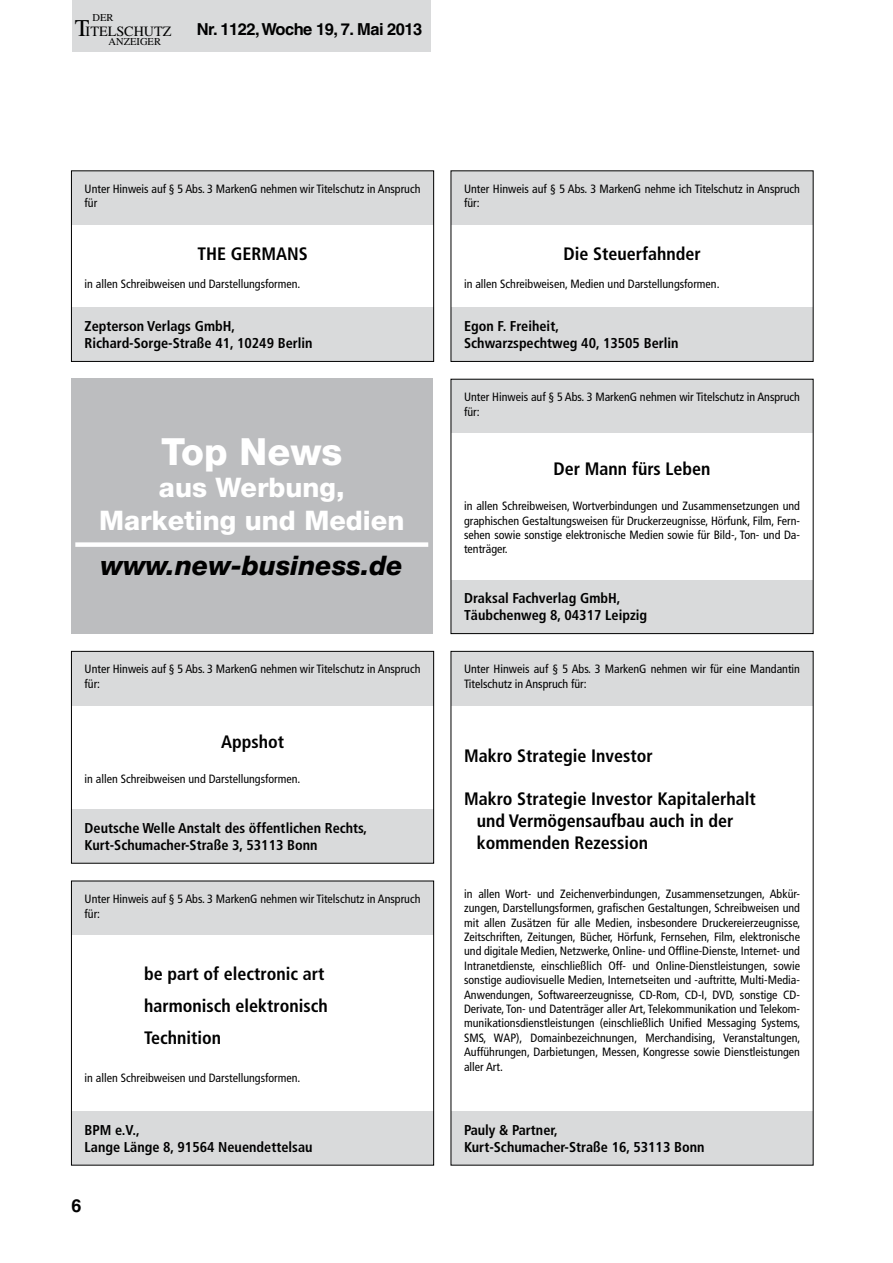
<style>
.page{position:relative;width:893px;height:1263px;background:#fff}
.page>*{position:absolute;margin:0;border:0;box-sizing:border-box;transform-origin:0 0}
.t1{font:800 37.5px "Helvetica Neue";color:#fff}
.t2{font:800 27px/32.4px "Helvetica Neue";color:#fff;text-align:center}
.t3{font:italic 800 27px "Helvetica Neue";color:#000}
.t4{font:700 condensed 18px/32.2px "Frutiger";color:#000}
.t5{font:700 18px "Helvetica";color:#000}
.t6{font:700 16.5px "Helvetica";letter-spacing:-.03em;color:#000}
.t7{font:700 condensed 14.25px/17.1px "Frutiger";color:#000}
.t8{font:14.25px "Times";color:#000}
.t9{font:condensed 12px/14.4px "Frutiger";color:#000}
.t10{font:10.5px "Times";color:#000}
.s1{font-size:24px}
</style>
<div class="page">
<div style="left:72px;top:0;width:359px;height:51px;background:#d9dadb"></div>
<div style="left:71px;top:379px;width:361px;height:255px;background:#bcbdbf"></div>
<div style="left:75px;top:542px;width:353px;height:5px;background:#fff"></div>
<div style="left:72px;top:881px;width:361px;height:54px;background:#d9dadb"></div>
<div style="left:72px;top:1111px;width:361px;height:54px;background:#d9dadb"></div>
<div style="left:71px;top:881px;width:363px;height:284px;border:1px solid #000"></div>
<div style="left:451px;top:171px;width:362px;height:54px;background:#d9dadb"></div>
<div style="left:451px;top:308px;width:362px;height:53px;background:#d9dadb"></div>
<div style="left:451px;top:170px;width:362px;height:192px;border:1px solid #000"></div>
<div style="left:72px;top:652px;width:361px;height:53px;background:#d9dadb"></div>
<div style="left:72px;top:809px;width:361px;height:54px;background:#d9dadb"></div>
<div style="left:71px;top:651px;width:363px;height:213px;border:1px solid #000"></div>
<div style="left:451px;top:652px;width:362px;height:53px;background:#d9dadb"></div>
<div style="left:451px;top:1111px;width:362px;height:54px;background:#d9dadb"></div>
<div style="left:451px;top:380px;width:362px;height:53px;background:#d9dadb"></div>
<div style="left:451px;top:580px;width:362px;height:53px;background:#d9dadb"></div>
<div style="left:72px;top:171px;width:361px;height:54px;background:#d9dadb"></div>
<div style="left:72px;top:308px;width:361px;height:53px;background:#d9dadb"></div>
<div style="left:71px;top:170px;width:363px;height:192px;border:1px solid #000"></div>
<p class="t10" style="left:93px;top:12px;width:22px">DER</p>
<p class="t8" style="left:75px;top:23px;width:98px"><span class="s1">T</span>ITELSCHUTZ</p>
<p class="t10" style="left:109px;top:35px;width:54px">ANZEIGER</p>
<h3 class="t6" style="left:197px;top:20px;width:227px">Nr. 1122, Woche 19, 7. Mai 2013</h3>
<p class="t9" style="left:85px;top:182px;width:337px">Unter Hinweis auf § 5 Abs. 3 MarkenG nehmen wir Titelschutz in Anspruch für</p>
<h3 class="t4" style="left:197px;top:238px;width:112px">THE GERMANS</h3>
<p class="t9" style="left:85px;top:277px;width:217px">in allen Schreibweisen und Darstellungsformen.</p>
<p class="t7" style="left:85px;top:318px;width:230px">Zepterson Verlags GmbH,<br>Richard-Sorge-Straße 41, 10249 Berlin</p>
<h1 class="t1" style="left:161px;top:429px;width:183px">Top News</h1>
<h2 class="t2" style="left:99px;top:471px;width:307px">aus Werbung,<br>Marketing und Medien</h2>
<h2 class="t3" style="left:101px;top:549px;width:304px">www.new-business.de</h2>
<p class="t9" style="left:85px;top:662px;width:337px">Unter Hinweis auf § 5 Abs. 3 MarkenG nehmen wir Titelschutz in Anspruch für:</p>
<h3 class="t4" style="left:221px;top:725px;width:64px">Appshot</h3>
<p class="t9" style="left:85px;top:771px;width:217px">in allen Schreibweisen und Darstellungsformen.</p>
<p class="t7" style="left:85px;top:819px;width:284px">Deutsche Welle Anstalt des öffentlichen Rechts,<br>Kurt-Schumacher-Straße 3, 53113 Bonn</p>
<p class="t9" style="left:85px;top:892px;width:337px">Unter Hinweis auf § 5 Abs. 3 MarkenG nehmen wir Titelschutz in Anspruch für:</p>
<h3 class="t4" style="left:144px;top:957px;width:185px">be part of electronic art harmonisch elektronisch<br>Technition</h3>
<p class="t9" style="left:85px;top:1071px;width:217px">in allen Schreibweisen und Darstellungsformen.</p>
<p class="t7" style="left:85px;top:1121px;width:229px">BPM e.V.,<br>Lange Länge 8, 91564 Neuendettelsau</p>
<h3 class="t5" style="left:71px;top:1194px;width:12px">6</h3>
<p class="t9" style="left:464px;top:182px;width:337px">Unter Hinweis auf § 5 Abs. 3 MarkenG nehme ich Titelschutz in Anspruch für:</p>
<h3 class="t4" style="left:563px;top:238px;width:139px">Die Steuerfahnder</h3>
<p class="t9" style="left:464px;top:277px;width:257px">in allen Schreibweisen, Medien und Darstellungsformen.</p>
<p class="t7" style="left:464px;top:318px;width:216px">Egon F. Freiheit,<br>Schwarzspechtweg 40, 13505 Berlin</p>
<p class="t9" style="left:464px;top:390px;width:337px">Unter Hinweis auf § 5 Abs. 3 MarkenG nehmen wir Titelschutz in Anspruch für:</p>
<h3 class="t4" style="left:554px;top:453px;width:158px">Der Mann fürs Leben</h3>
<p class="t9" style="left:464px;top:499px;width:337px;text-align:justify">in allen Schreibweisen, Wortverbindungen und Zusammensetzungen und graphischen Gestaltungsweisen für Druckerzeugnisse, Hörfunk, Film, Fern&shy;sehen sowie sonstige elektronische Medien sowie für Bild-, Ton- und Da&shy;tenträger.</p>
<p class="t7" style="left:464px;top:590px;width:185px">Draksal Fachverlag GmbH,<br>Täubchenweg 8, 04317 Leipzig</p>
<p class="t9" style="left:464px;top:662px;width:337px">Unter Hinweis auf § 5 Abs. 3 MarkenG nehmen wir für eine Mandantin<br>Titelschutz in Anspruch für:</p>
<h3 class="t4" style="left:464px;top:739px;width:190px">Makro Strategie Investor</h3>
<h3 class="t4" style="left:477px;top:788px;width:281px;line-height:21.6px;text-indent:-13px">Makro Strategie Investor Kapitalerhalt und Vermögensaufbau auch in der kommenden Rezession</h3>
<p class="t9" style="left:464px;top:886px;width:338px;text-align:justify">in allen Wort- und Zeichenverbindungen, Zusammensetzungen, Abkür&shy;zungen, Darstellungsformen, grafischen Gestaltungen, Schreibweisen und mit allen Zusätzen für alle Medien, insbesondere Druckereierzeugnisse, Zeitschriften, Zeitungen, Bücher, Hörfunk, Fernsehen, Film, elektronische und digitale Medien, Netzwerke, Online- und Offline-Dienste, Internet- und Intranetdienste, einschließlich Off- und Online-Dienstleistungen, sowie sonstige audiovisuelle Medien, Internetseiten und -auftritte, Multi-Media-Anwendungen, Softwareerzeugnisse, CD-Rom, CD-I, DVD, sonstige CD-Derivate, Ton- und Datenträger aller Art, Telekommunikation und Telekom&shy;munikationsdienstleistungen (einschließlich Unified Messaging Systems, SMS, WAP), Domainbezeichnungen, Merchandising, Veranstaltungen, Aufführungen, Darbietungen, Messen, Kongresse sowie Dienstleistungen aller Art.</p>
<p class="t7" style="left:464px;top:1121px;width:242px">Pauly &amp; Partner,<br>Kurt-Schumacher-Straße 16, 53113 Bonn</p>
</div>
